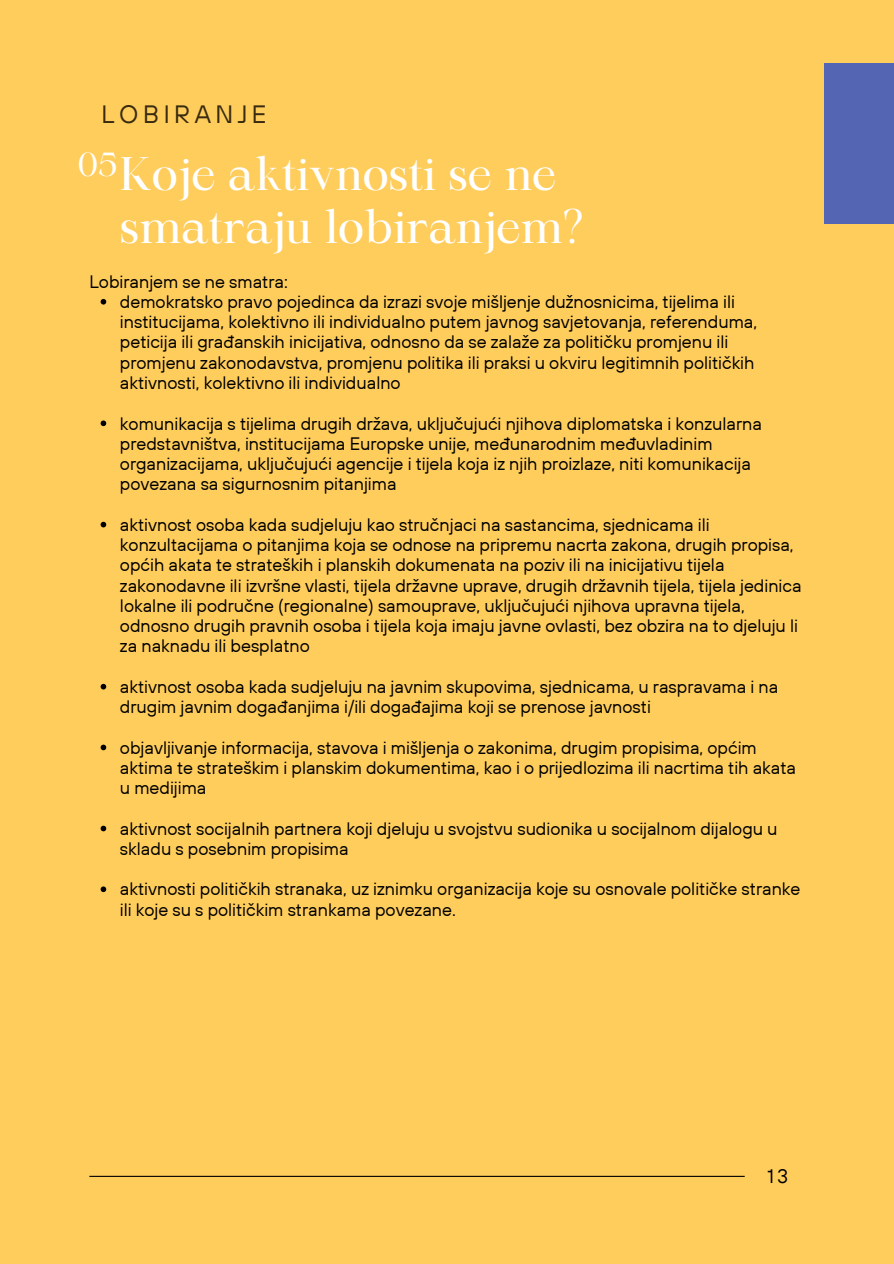
<style>
.page{position:relative;width:894px;height:1264px;background:#fff}
.page>*{position:absolute;margin:0;border:0;box-sizing:border-box;transform-origin:0 0}
.t1{font:45px/52.8px "Maharlika";color:#fff}
.t2{font:32.1px "Maharlika";color:#fff}
.t3{font:25.05px "TT Hoves";letter-spacing:.18em;color:#392b10}
.t4{font:19.5px "TT Hoves";color:#000}
.t5{font:18px/20.2px "TT Hoves";color:#000}
</style>
<div class="page">
<div style="left:0;top:0;width:893px;height:1263px;background:#ffcd5c"></div>
<hr style="left:89px;top:1175px;width:655px;height:1px;background:#000">
<div style="left:824px;top:63px;width:69px;height:161px;background:#5465b4"></div>
<svg style="left:101px;top:299px;width:5px;height:5px"></svg>
<svg style="left:101px;top:420px;width:5px;height:6px"></svg>
<svg style="left:101px;top:522px;width:5px;height:5px"></svg>
<svg style="left:101px;top:684px;width:5px;height:5px"></svg>
<svg style="left:101px;top:744px;width:5px;height:6px"></svg>
<svg style="left:101px;top:825px;width:5px;height:6px"></svg>
<svg style="left:101px;top:886px;width:5px;height:6px"></svg>
<h3 class="t3" style="left:101px;top:97px;width:166px">LOBIRANJE</h3>
<h2 class="t2" style="left:78px;top:151px;width:41px">05</h2>
<h1 class="t1" style="left:120px;top:151px;width:465px">Koje aktivnosti se ne smatraju lobiranjem?</h1>
<p class="t5" style="left:120px;top:271px;width:638px;text-indent:-31px">Lobiranjem se ne smatra:<br>demokratsko pravo pojedinca da izrazi svoje mišljenje dužnosnicima, tijelima ili institucijama, kolektivno ili individualno putem javnog savjetovanja, referenduma, peticija ili građanskih inicijativa, odnosno da se zalaže za političku promjenu ili promjenu zakonodavstva, promjenu politika ili praksi u okviru legitimnih političkih aktivnosti, kolektivno ili individualno</p>
<p class="t5" style="left:120px;top:413px;width:643px">komunikacija s tijelima drugih država, uključujući njihova diplomatska i konzularna predstavništva, institucijama Europske unije, međunarodnim međuvladinim organizacijama, uključujući agencije i tijela koja iz njih proizlaze, niti komunikacija povezana sa sigurnosnim pitanjima</p>
<p class="t5" style="left:120px;top:514px;width:683px">aktivnost osoba kada sudjeluju kao stručnjaci na sastancima, sjednicama ili konzultacijama o pitanjima koja se odnose na pripremu nacrta zakona, drugih propisa, općih akata te strateških i planskih dokumenata na poziv ili na inicijativu tijela zakonodavne ili izvršne vlasti, tijela državne uprave, drugih državnih tijela, tijela jedinica lokalne ili područne (regionalne) samouprave, uključujući njihova upravna tijela, odnosno drugih pravnih osoba i tijela koja imaju javne ovlasti, bez obzira na to djeluju li za naknadu ili besplatno</p>
<p class="t5" style="left:120px;top:676px;width:659px">aktivnost osoba kada sudjeluju na javnim skupovima, sjednicama, u raspravama i na drugim javnim događanjima i/ili događajima koji se prenose javnosti</p>
<p class="t5" style="left:120px;top:737px;width:677px">objavljivanje informacija, stavova i mišljenja o zakonima, drugim propisima, općim aktima te strateškim i planskim dokumentima, kao i o prijedlozima ili nacrtima tih akata u medijima</p>
<p class="t5" style="left:120px;top:818px;width:659px">aktivnost socijalnih partnera koji djeluju u svojstvu sudionika u socijalnom dijalogu u skladu s posebnim propisima</p>
<p class="t5" style="left:120px;top:878px;width:681px">aktivnosti političkih stranaka, uz iznimku organizacija koje su osnovale političke stranke ili koje su s političkim strankama povezane.</p>
<p class="t4" style="left:767px;top:1163px;width:22px">13</p>
</div>
